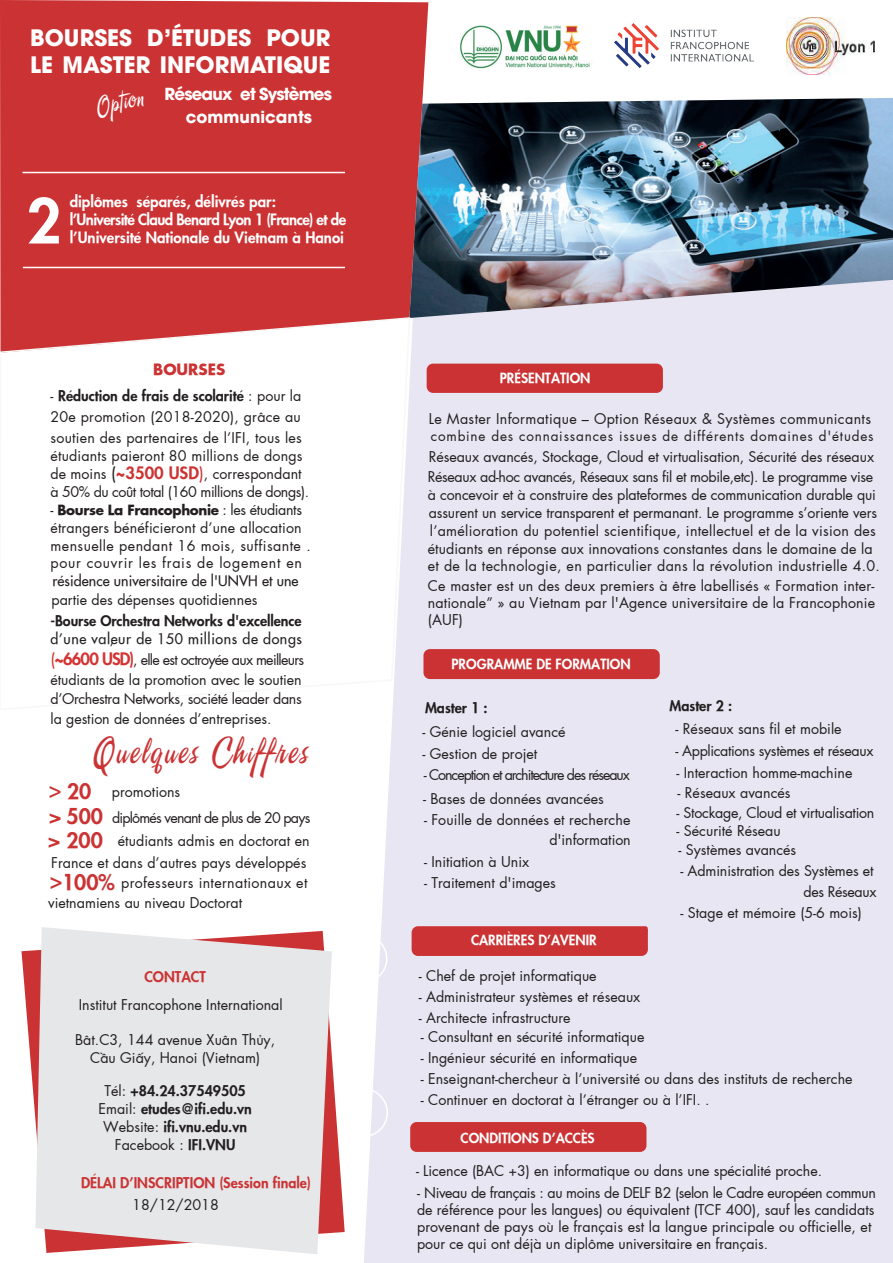
<style>
.page{position:relative;width:893px;height:1263px;background:#fff}
.page>*{position:absolute;margin:0;border:0;box-sizing:border-box;transform-origin:0 0}
.t1{font:800 60px "SFU Futura";color:#fff}
.t2{font:37.5px "UTM A&S Signwriter";letter-spacing:.075em;color:#cb3233}
.t3{font:25.5px "UTM A&S Signwriter";color:#fff}
.t4{font:700 22.5px/27px "UTM Avo";color:#fff}
.t5{font:italic 700 condensed 22.5px "Myriad Pro";color:#cb3233}
.t6{font:700 22.5px "Myriad Pro";color:#cb3233}
.t7{font:700 16.5px/23px "UTM Avo";letter-spacing:-.05em;color:#fff;text-align:center}
.t8{font:800 15px/18px "SFU Futura";letter-spacing:-.04em;color:#fff}
.t9{font:800 15px "SFU Futura";color:#fff}
.t10{font:700 15px "SFU Futura";color:#cb3233}
.t11{font:14.25px/17.1px "SFU Futura";color:#231f20}
.t12{font:800 14.25px/18px "SFU Futura";color:#231f20}
.t13{font:14.25px/19.5px "SFU Futura";letter-spacing:.025em;color:#231f20}
.t14{font:14.25px/17.5px "SFU Futura";letter-spacing:.03em;color:#231f20}
.t15{font:14.25px/26px "SFU Futura";letter-spacing:-.055em;color:#231f20}
.t16{font:800 14.25px "SFU Futura";color:#cb3233}
.t17{font:14.25px "SFU Futura";letter-spacing:-.075em;color:#231f20}
.t18{font:14.25px "SFU Futura";letter-spacing:.005em;color:#231f20}
.t19{font:14.25px "SFU Futura";letter-spacing:-.02em;color:#231f20}
.t20{font:14.25px "SFU Futura";letter-spacing:-.025em;color:#231f20}
.t21{font:800 13.5px "SFU Futura";color:#fff}
.t22{font:13.5px "SFU Futura";letter-spacing:.06em;color:#231f20}
.t23{font:700 13.5px "SFU Futura";letter-spacing:-.025em;color:#231f20}
.s1{font-weight:800}
.s2{font-size:16.5px}
.s3{font-weight:800;font-size:16.5px;color:#cc3232}
.s4{font-size:16.5px;color:#cc3232}
.s5{font-weight:400;font-size:14.25px}
.s6{font-weight:400}
.s7{font-size:16.5px;color:#d43333}
.s8{font-weight:800;font-size:16.5px;color:#d43333}
.s9{font-weight:800;font-size:21px;color:#cb3233}
</style>
<div class="page">
<div style="left:0;top:0;width:428px;height:316px;background:#cb3233"></div>
<div style="left:364px;top:276px;width:529px;height:987px;background:#e7e6f2"></div>
<img style="left:460px;top:25px;width:130px;height:44px">
<hr style="left:22px;top:172px;width:323px;height:1px;background:#fff">
<hr style="left:23px;top:267px;width:322px;height:1px;background:#fff">
<img style="left:409px;top:98px;width:484px;height:220px">
<div style="left:427px;top:364px;width:236px;height:29px;background:#cb3233;border-radius:6px"></div>
<div style="left:423px;top:649px;width:237px;height:30px;background:#cb3233;border-radius:6px"></div>
<div style="left:412px;top:926px;width:236px;height:30px;background:#cb3233"></div>
<div style="left:339px;top:934px;width:48px;height:49px;border:2px solid #fff;border-radius:50%"></div>
<div style="left:410px;top:1122px;width:236px;height:30px;background:#cb3233;border-radius:6px"></div>
<div style="left:339px;top:1088px;width:49px;height:49px;border:2px solid #fff;border-radius:50%"></div>
<svg style="left:0;top:316px;width:411px;height:395px"></svg>
<svg style="left:178px;top:340px;width:17px;height:1px"></svg>
<svg style="left:22px;top:943px;width:323px;height:290px"></svg>
<svg style="left:35px;top:927px;width:297px;height:327px;background:#e5dddf"></svg>
<img style="left:614px;top:23px;width:139px;height:45px">
<img style="left:786px;top:18px;width:89px;height:56px">
<h3 class="t4" style="left:30px;top:22px;width:302px">BOURSES D'ÉTUDES POUR<br>LE MASTER INFORMATIQUE</h3>
<h3 class="t3" style="left:92px;top:89px;width:49px;rotate:-12deg">Option</h3>
<p class="t7" style="left:165px;top:81px;width:169px">Réseaux et Systèmes communicants</p>
<h1 class="t1" style="left:27px;top:172px;width:36px">2</h1>
<p class="t8" style="left:70px;top:191px;width:278px">diplômes séparés, délivrés par:<br>l’Université Claud Benard Lyon 1 (France) et de</p>
<p class="t9" style="left:70px;top:225px;width:276px">l’Université Nationale du Vietnam à Hanoi</p>
<p class="t10" style="left:153px;top:356px;width:74px">BOURSES</p>
<p class="t11" style="left:51px;top:385px;width:253px;line-height:21px;text-align:justify">- <span class="s1">Réduction de frais de scolarité</span> : pour la 20e promotion (2018-2020), grâce au soutien des partenaire s de l’IFI, tous les</p>
<p class="t11" style="left:51px;top:446px;width:260px;line-height:18px">étudiants paieront 80 millions de dongs de moins <span class="s2">(</span><span class="s3">~3500 USD</span><span class="s4">)</span>, correspondant à 50% du coût total (160 millions de dongs).</p>
<p class="t23" style="left:51px;top:498px;width:253px"><span class="s5">-</span> Bourse La Francophonie <span class="s5">: les étudiants</span></p>
<p class="t14" style="left:51px;top:518px;width:262px">étrangers bénéficieront d’une allocation mensuelle pendant 16 mois, suffisante . pour couvrir les frais de logement en</p>
<p class="t18" style="left:52px;top:570px;width:248px">résidence universitaire de l'UNVH et une</p>
<p class="t11" style="left:52px;top:590px;width:207px">partie des dépenses quotidiennes</p>
<p class="t12" style="left:51px;top:611px;width:253px">-Bourse Orchestra Networks d'excellence <span class="s6">d’une vale</span><span class="s6">,</span> <span class="s6">ur de 150 millions de dongs</span></p>
<p class="t11" style="left:51px;top:649px;width:255px;line-height:19.5px"><span class="s7">(</span><span class="s8">~6600 USD)</span>, elle est octroyée aux meilleurs étudiants de la promotion avec le soutien d’Orchestra Networks, société leader dans la gestion de données d’entreprises.</p>
<h2 class="t2" style="left:93px;top:724px;width:215px">Quelques Chiffres</h2>
<p class="t15" style="left:49px;top:777px;width:263px;text-indent:18px"><span class="s9">20</span> promotions<br><span class="s9">&gt; 500</span> diplômés venant de plus de 20 pays</p>
<p class="t11" style="left:48px;top:828px;width:263px;line-height:22.5px"><span class="s9">&gt; 200</span> étudiants admis en doctorat en<br>France et dans d’autres pays développés</p>
<p class="t13" style="left:48px;top:872px;width:261px;text-indent:14px"><span class="s9">100%</span> professeurs internationaux et vietnamiens au niveau Doctorat</p>
<h3 class="t5" style="left:48px;top:776px;width:15px">&gt;</h3>
<h3 class="t6" style="left:50px;top:867px;width:15px">&gt;</h3>
<p class="t16" style="left:144px;top:965px;width:63px">CONTACT</p>
<p class="t11" style="left:79px;top:995px;width:205px">Institut Francophone International</p>
<p class="t11" style="left:75px;top:1030px;width:201px;line-height:18px;text-align:center">Bât.C3, 144 avenue Xuân Thủy,<br>Cầu Giấy, Hanoi (Vietnam)</p>
<p class="t12" style="left:98px;top:1081px;width:155px;text-align:center"><span class="s6">Tél:</span> +84.24.37549505<br><span class="s6">Email:</span> etudes@ifi.edu.vn<br><span class="s6">Website:</span> ifi.vnu.edu.vn<br><span class="s6">Facebook :</span> IFI.VNU</p>
<p class="t16" style="left:81px;top:1171px;width:231px">DÉLAI D’INSCRIPTION (Session finale)</p>
<p class="t11" style="left:132px;top:1195px;width:88px">18/12/2018</p>
<p class="t21" style="left:500px;top:367px;width:92px">PRÉSENTATION</p>
<p class="t13" style="left:429px;top:408px;width:444px">Le Master Informatique – Option Réseaux &amp; Systèmes communicants</p>
<p class="t22" style="left:431px;top:425px;width:444px">combine des connaissances issues de différents domaines d'études</p>
<p class="t11" style="left:428px;top:446px;width:448px;line-height:20px">Réseaux avancés, Stockage, Cloud et virtualisation, Sécurité des réseaux<br>Réseaux ad-hoc avancés, Réseaux sans fil et mobile,etc). Le programme vise</p>
<p class="t11" style="left:428px;top:485px;width:454px;line-height:17.7px">à concevoir et à construire des plateformes de communication durable qui assurent un service transparent et permanant. Le programme s’oriente vers l’amélioration du potentiel scientifique, intellectuel et de la vision des étudiants en réponse aux innovations constantes dans le domaine de la et de la technologie, en particulier dans la révolution industrielle 4.0.</p>
<p class="t11" style="left:428px;top:576px;width:449px;text-align:justify">Ce master est un des deux premiers à être labellisés « Formation inter&shy;nationale” » au Vietnam par l'Agence universitaire de la Francophonie (AUF)</p>
<p class="t21" style="left:451px;top:652px;width:181px">PROGRAMME DE FORMATION</p>
<p class="t12" style="left:425px;top:698px;width:64px">Master 1 :</p>
<p class="t11" style="left:423px;top:722px;width:144px">- Génie logiciel avancé</p>
<p class="t11" style="left:423px;top:744px;width:116px">- Gestion de projet</p>
<p class="t17" style="left:424px;top:764px;width:208px">- Conception et architecture des réseaux</p>
<p class="t11" style="left:423px;top:789px;width:182px">- Bases de données avancées</p>
<p class="t11" style="left:424px;top:809px;width:208px;line-height:20px;text-align:right">- Fouille de données et recherche d'information</p>
<p class="t11" style="left:424px;top:852px;width:107px">- Initiation à Unix</p>
<p class="t11" style="left:424px;top:873px;width:133px">- Traitement d'images</p>
<p class="t21" style="left:471px;top:928px;width:127px">CARRIÈRES D’AVENIR</p>
<p class="t12" style="left:670px;top:696px;width:64px">Master 2 :</p>
<p class="t11" style="left:676px;top:719px;width:168px">- Réseaux sans fil et mobile</p>
<p class="t20" style="left:676px;top:740px;width:199px">- Applications systèmes et réseaux</p>
<p class="t11" style="left:677px;top:763px;width:177px">- Interaction homme-machine</p>
<p class="t11" style="left:678px;top:783px;width:114px">- Réseaux avancés</p>
<p class="t19" style="left:677px;top:802px;width:199px">- Stockage, Cloud et virtualisation</p>
<p class="t11" style="left:677px;top:821px;width:106px">- Sécurité Réseau</p>
<p class="t11" style="left:678px;top:840px;width:119px">- Systèmes avancés</p>
<p class="t11" style="left:681px;top:859px;width:197px;line-height:21px;text-align:right">- Administration des Systèmes et des Réseaux</p>
<p class="t11" style="left:681px;top:903px;width:183px">- Stage et mémoire (5-6 mois)</p>
<p class="t11" style="left:419px;top:967px;width:179px">- Chef de projet informatique</p>
<p class="t11" style="left:419px;top:988px;width:223px">- Administrateur systèmes et réseaux</p>
<p class="t11" style="left:419px;top:1009px;width:153px">- Architecte infrastructure</p>
<p class="t11" style="left:421px;top:1028px;width:225px">- Consultant en sécurité informatique</p>
<p class="t11" style="left:421px;top:1049px;width:218px">- Ingénieur sécurité en informatique</p>
<p class="t11" style="left:421px;top:1070px;width:433px">- Enseignant-chercheur à l’université ou dans des instituts de recherche</p>
<p class="t11" style="left:421px;top:1091px;width:290px">- Continuer en doctorat à l’étranger ou à l’IFI. .</p>
<p class="t21" style="left:461px;top:1126px;width:136px">CONDITIONS D’ACCÈS</p>
<p class="t11" style="left:416px;top:1161px;width:408px">- Licence (BAC +3) en informatique ou dans une spécialité proche.</p>
<p class="t11" style="left:417px;top:1183px;width:460px">- Niveau de français : au moins de DELF B2 (selon le Cadre européen commun de référence pour les langues) ou équivalent (TCF 400), sauf les candidats provenant de pays où le français est la langue principale ou officielle, et pour ce qui ont déjà un diplôme universitaire en français.</p>
</div>
